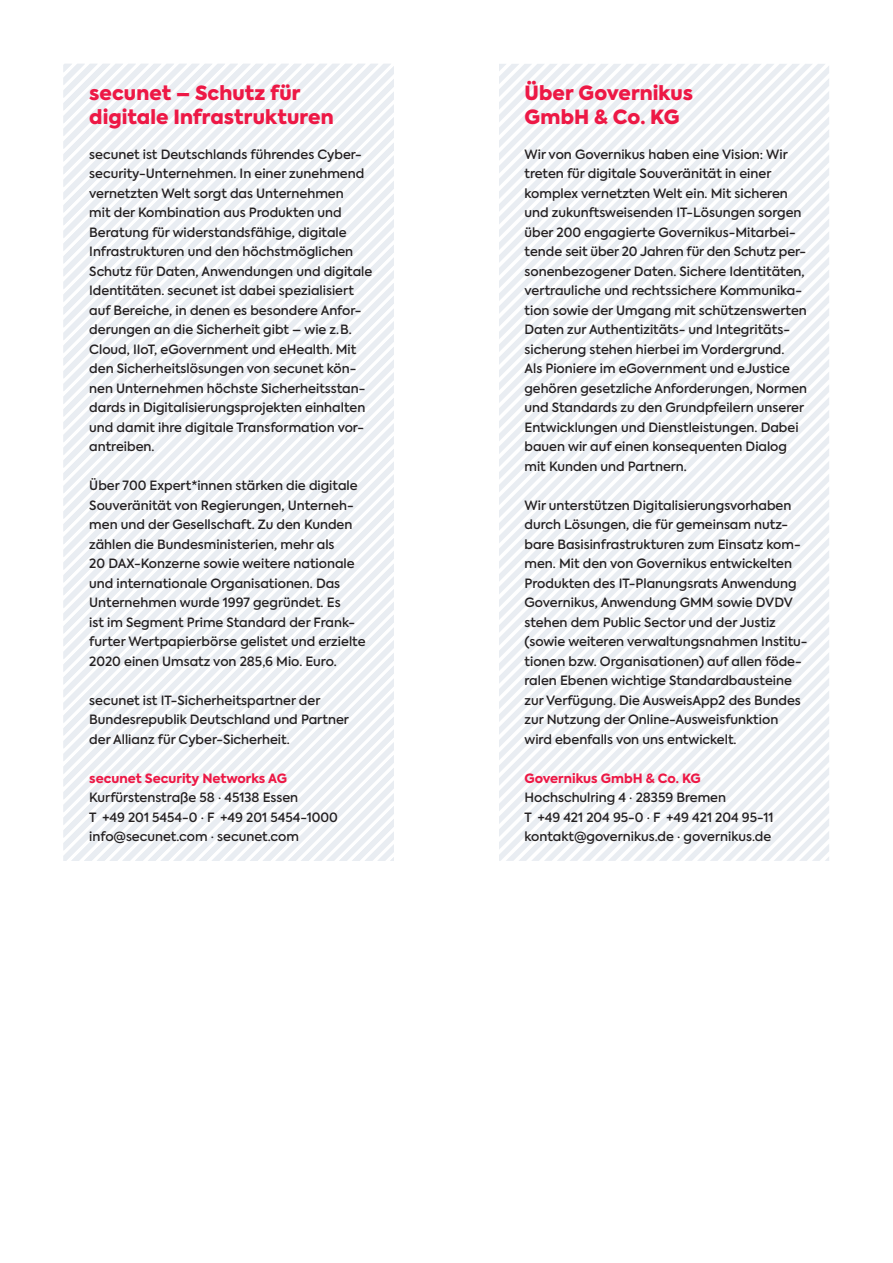
<style>
.page{position:relative;width:893px;height:1263px;background:#fff}
.page>*{position:absolute;margin:0;border:0;box-sizing:border-box;transform-origin:0 0}
.Schraffur_Zwischenhe{font:900 19.5px/24px "Axiforma";letter-spacing:.005em;color:#ed1845}
.Schraffur_Fließtext{font:500 12.75px/19.5px "Axiforma";color:#231f20}
.Fließtext{font:500 12.75px "Axiforma";color:#231f20}
.Fließtext-2{font:800 12.75px "Axiforma";color:#ed1845}
</style>
<div class="page">
<svg style="left:499px;top:65px;width:330px;height:13px;fill:#eaeef2"></svg>
<svg style="left:499px;top:78px;width:330px;height:13px;fill:#eaeef2"></svg>
<svg style="left:499px;top:91px;width:330px;height:13px;fill:#eaeef2"></svg>
<svg style="left:499px;top:104px;width:330px;height:12px;fill:#eaeef2"></svg>
<svg style="left:499px;top:116px;width:330px;height:13px;fill:#eaeef2"></svg>
<svg style="left:499px;top:129px;width:330px;height:13px;fill:#eaedf2"></svg>
<svg style="left:499px;top:142px;width:330px;height:13px;fill:#eaedf2"></svg>
<svg style="left:499px;top:155px;width:330px;height:12px;fill:#eaedf2"></svg>
<svg style="left:499px;top:167px;width:330px;height:13px;fill:#eaedf2"></svg>
<svg style="left:499px;top:180px;width:330px;height:13px;fill:#eaedf2"></svg>
<svg style="left:499px;top:193px;width:330px;height:13px;fill:#eaedf2"></svg>
<svg style="left:499px;top:206px;width:330px;height:12px;fill:#eaedf2"></svg>
<svg style="left:499px;top:218px;width:330px;height:13px;fill:#eaedf2"></svg>
<svg style="left:499px;top:231px;width:330px;height:13px;fill:#eaedf2"></svg>
<svg style="left:499px;top:244px;width:330px;height:13px;fill:#eaedf2"></svg>
<svg style="left:499px;top:257px;width:330px;height:12px;fill:#eaedf2"></svg>
<svg style="left:499px;top:269px;width:330px;height:13px;fill:#eaedf2"></svg>
<svg style="left:499px;top:282px;width:330px;height:13px;fill:#eaedf2"></svg>
<svg style="left:499px;top:295px;width:330px;height:13px;fill:#eaedf2"></svg>
<svg style="left:499px;top:308px;width:330px;height:12px;fill:#eaedf2"></svg>
<svg style="left:499px;top:320px;width:330px;height:13px;fill:#eaeef2"></svg>
<svg style="left:499px;top:333px;width:330px;height:8px;fill:#eaeef3"></svg>
<svg style="left:499px;top:341px;width:330px;height:12px;fill:#eaeef2"></svg>
<svg style="left:499px;top:353px;width:330px;height:13px;fill:#eaeef2"></svg>
<svg style="left:499px;top:366px;width:330px;height:13px;fill:#eaeef2"></svg>
<svg style="left:499px;top:379px;width:330px;height:13px;fill:#eaeef2"></svg>
<svg style="left:499px;top:392px;width:330px;height:12px;fill:#eaeef2"></svg>
<svg style="left:499px;top:404px;width:330px;height:13px;fill:#eaeef2"></svg>
<svg style="left:499px;top:417px;width:330px;height:444px;fill:#eaeef2"></svg>
<svg style="left:503px;top:430px;width:326px;height:431px;fill:#eaeef2"></svg>
<svg style="left:516px;top:443px;width:313px;height:418px;fill:#eaeef2"></svg>
<svg style="left:528px;top:455px;width:301px;height:406px;fill:#eaeef2"></svg>
<svg style="left:541px;top:468px;width:288px;height:393px;fill:#eaeef2"></svg>
<svg style="left:554px;top:481px;width:275px;height:380px;fill:#eaeef2"></svg>
<svg style="left:567px;top:494px;width:262px;height:367px;fill:#eaeef2"></svg>
<svg style="left:579px;top:506px;width:250px;height:355px;fill:#eaeef2"></svg>
<svg style="left:592px;top:519px;width:237px;height:342px;fill:#eaedf2"></svg>
<svg style="left:605px;top:532px;width:224px;height:329px;fill:#eaeef2"></svg>
<svg style="left:618px;top:545px;width:211px;height:316px;fill:#eaeef2"></svg>
<svg style="left:630px;top:557px;width:199px;height:39px;fill:#eaedf2"></svg>
<svg style="left:643px;top:570px;width:186px;height:26px;fill:#eaedf2"></svg>
<svg style="left:656px;top:583px;width:173px;height:13px;fill:#eaedf2"></svg>
<svg style="left:620px;top:596px;width:209px;height:265px"></svg>
<svg style="left:63px;top:66px;width:331px;height:13px;fill:#e9edf2"></svg>
<svg style="left:63px;top:79px;width:331px;height:13px;fill:#e9edf2"></svg>
<svg style="left:63px;top:92px;width:331px;height:12px;fill:#e9edf2"></svg>
<svg style="left:63px;top:104px;width:331px;height:13px;fill:#e9edf2"></svg>
<svg style="left:63px;top:117px;width:331px;height:13px;fill:#e9edf2"></svg>
<svg style="left:63px;top:130px;width:331px;height:13px;fill:#e9edf2"></svg>
<svg style="left:63px;top:143px;width:331px;height:12px;fill:#e9edf2"></svg>
<svg style="left:63px;top:155px;width:331px;height:13px;fill:#e9edf2"></svg>
<svg style="left:63px;top:168px;width:331px;height:13px;fill:#e9edf2"></svg>
<svg style="left:63px;top:181px;width:331px;height:13px;fill:#e9edf2"></svg>
<svg style="left:63px;top:194px;width:331px;height:12px;fill:#e9edf2"></svg>
<svg style="left:63px;top:206px;width:331px;height:13px;fill:#e9edf2"></svg>
<svg style="left:63px;top:219px;width:331px;height:13px;fill:#e9edf2"></svg>
<svg style="left:63px;top:232px;width:331px;height:13px;fill:#e9edf2"></svg>
<svg style="left:63px;top:245px;width:331px;height:12px;fill:#e9edf2"></svg>
<svg style="left:63px;top:257px;width:331px;height:13px;fill:#e9edf2"></svg>
<svg style="left:63px;top:270px;width:331px;height:13px;fill:#e9edf2"></svg>
<svg style="left:63px;top:283px;width:331px;height:13px;fill:#e9edf2"></svg>
<svg style="left:63px;top:296px;width:331px;height:12px;fill:#e9edf2"></svg>
<svg style="left:63px;top:308px;width:331px;height:13px;fill:#e9edf2"></svg>
<svg style="left:63px;top:321px;width:331px;height:13px;fill:#e9edf2"></svg>
<svg style="left:63px;top:334px;width:331px;height:13px;fill:#e9edf2"></svg>
<svg style="left:63px;top:353px;width:331px;height:13px;fill:#e9edf2"></svg>
<svg style="left:63px;top:366px;width:331px;height:13px;fill:#e9edf2"></svg>
<svg style="left:63px;top:379px;width:331px;height:13px;fill:#e9edf2"></svg>
<svg style="left:63px;top:392px;width:331px;height:12px;fill:#e9edf2"></svg>
<svg style="left:63px;top:404px;width:331px;height:13px;fill:#e9edf2"></svg>
<svg style="left:63px;top:417px;width:331px;height:13px;fill:#e9edf2"></svg>
<svg style="left:63px;top:430px;width:331px;height:431px;fill:#e9edf2"></svg>
<svg style="left:68px;top:443px;width:326px;height:418px;fill:#e9edf2"></svg>
<svg style="left:81px;top:455px;width:313px;height:406px;fill:#e9edf2"></svg>
<svg style="left:94px;top:468px;width:300px;height:393px;fill:#e9edf2"></svg>
<svg style="left:107px;top:481px;width:287px;height:380px;fill:#e9edf2"></svg>
<svg style="left:119px;top:494px;width:275px;height:367px;fill:#e9edf2"></svg>
<svg style="left:132px;top:506px;width:262px;height:355px;fill:#e9edf2"></svg>
<svg style="left:145px;top:519px;width:249px;height:342px;fill:#e9edf2"></svg>
<svg style="left:158px;top:532px;width:236px;height:329px;fill:#e9edf2"></svg>
<svg style="left:170px;top:545px;width:224px;height:316px;fill:#e9edf2"></svg>
<svg style="left:183px;top:557px;width:211px;height:304px;fill:#e9edf2"></svg>
<svg style="left:196px;top:570px;width:198px;height:38px;fill:#e9edf2"></svg>
<svg style="left:209px;top:583px;width:185px;height:25px;fill:#e9edf2"></svg>
<svg style="left:221px;top:596px;width:173px;height:12px;fill:#e9edf2"></svg>
<svg style="left:186px;top:608px;width:208px;height:253px"></svg>
<p class="Schraffur_Zwischenhe" style="left:89px;top:81px;width:246px">secunet – Schutz für digitale Infrastrukturen</p>
<p class="Schraffur_Fließtext" style="left:89px;top:145px;width:285px">secunet ist Deutschlands führendes Cyber&shy;security-Unternehmen. In einer zunehmend vernetzten Welt sorgt das Unternehmen<br>mit der Kombination aus Produkten und Beratung für widerstandsfähige, digitale Infrastrukturen und den höchstmöglichen Schutz für Daten, Anwendungen und digitale Identitäten. secunet ist dabei spezialisiert auf Bereiche, in denen es besondere Anfor&shy;derungen an die Sicherheit gibt – wie z. B.<br>Cloud, IIoT, eGovernment und eHealth. Mit den Sicherheitslösungen von secunet kön&shy;nen Unternehmen höchste Sicherheitsstan&shy;dards in Digitalisierungsprojekten einhalten und damit ihre digitale Transformation vor&shy;antreiben.</p>
<p class="Schraffur_Fließtext" style="left:89px;top:476px;width:278px">Über 700 Expert*innen stärken die digitale Souveränität von Regierungen, Unterneh&shy;men und der Gesellschaft. Zu den Kunden zählen die Bundesministerien, mehr als<br>20 DAX-Konzerne sowie weitere nationale und internationale Organisationen. Das Unternehmen wurde 1997 gegründet. Es<br>ist im Segment Prime Standard der Frank&shy;furter Wertpapierbörse gelistet und erzielte 2020 einen Umsatz von 285,6 Mio. Euro.</p>
<p class="Schraffur_Fließtext" style="left:89px;top:691px;width:261px">secunet ist IT-Sicherheitspartner der<br>Bundesrepublik Deutschland und Partner der Allianz für Cyber-Sicherheit.</p>
<p class="Fließtext-2" style="left:89px;top:769px;width:199px">secunet Security Networks AG</p>
<p class="Fließtext" style="left:89px;top:789px;width:210px">Kurfürstenstraße 58 · 45138 Essen</p>
<p class="Fließtext" style="left:89px;top:809px;width:250px">T +49 201 5454-0 · F +49 201 5454-1000</p>
<p class="Fließtext" style="left:89px;top:828px;width:211px">info@secunet.com · secunet.com</p>
<p class="Schraffur_Zwischenhe" style="left:524px;top:81px;width:170px">Über Governikus<br>GmbH &amp; Co. KG</p>
<p class="Schraffur_Fließtext" style="left:524px;top:145px;width:284px">Wir von Governikus haben eine Vision: Wir treten für digitale Souveränität in einer komplex vernetzten Welt ein. Mit sicheren und zukunftsweisenden IT-Lösungen sorgen über 200 engagierte Governikus-Mitarbei&shy;tende seit über 20 Jahren für den Schutz per&shy;sonenbezogener Daten. Sichere Identitäten, vertrauliche und rechtssichere Kommunika&shy;tion sowie der Umgang mit schützenswerten Daten zur Authentizitäts- und Integritäts&shy;sicherung stehen hierbei im Vordergrund.<br>Als Pioniere im eGovernment und eJustice gehören gesetzliche Anforderungen, Normen und Standards zu den Grundpfeilern unserer Entwicklungen und Dienstleistungen. Dabei bauen wir auf einen konsequenten Dialog mit Kunden und Partnern.</p>
<p class="Schraffur_Fließtext" style="left:524px;top:496px;width:285px">Wir unterstützen Digitalisierungsvorhaben durch Lösungen, die für gemeinsam nutz&shy;bare Basisinfrastrukturen zum Einsatz kom&shy;men. Mit den von Governikus entwickelten Produkten des IT-Planungsrats Anwendung Governikus, Anwendung GMM sowie DVDV stehen dem Public Sector und der Justiz (sowie weiteren verwaltungsnahmen Institu&shy;tionen bzw. Organisationen) auf allen föde&shy;ralen Ebenen wichtige Standardbausteine zur Verfügung. Die AusweisApp2 des Bundes zur Nutzung der Online-Ausweisfunktion wird ebenfalls von uns entwickelt.</p>
<p class="Fließtext-2" style="left:524px;top:769px;width:178px">Governikus GmbH &amp; Co. KG</p>
<p class="Fließtext" style="left:524px;top:789px;width:203px">Hochschulring 4 · 28359 Bremen</p>
<p class="Fließtext" style="left:524px;top:809px;width:251px">T +49 421 204 95-0 · F +49 421 204 95-11</p>
<p class="Fließtext" style="left:524px;top:828px;width:248px">kontakt@governikus.de · governikus.de</p>
</div>
